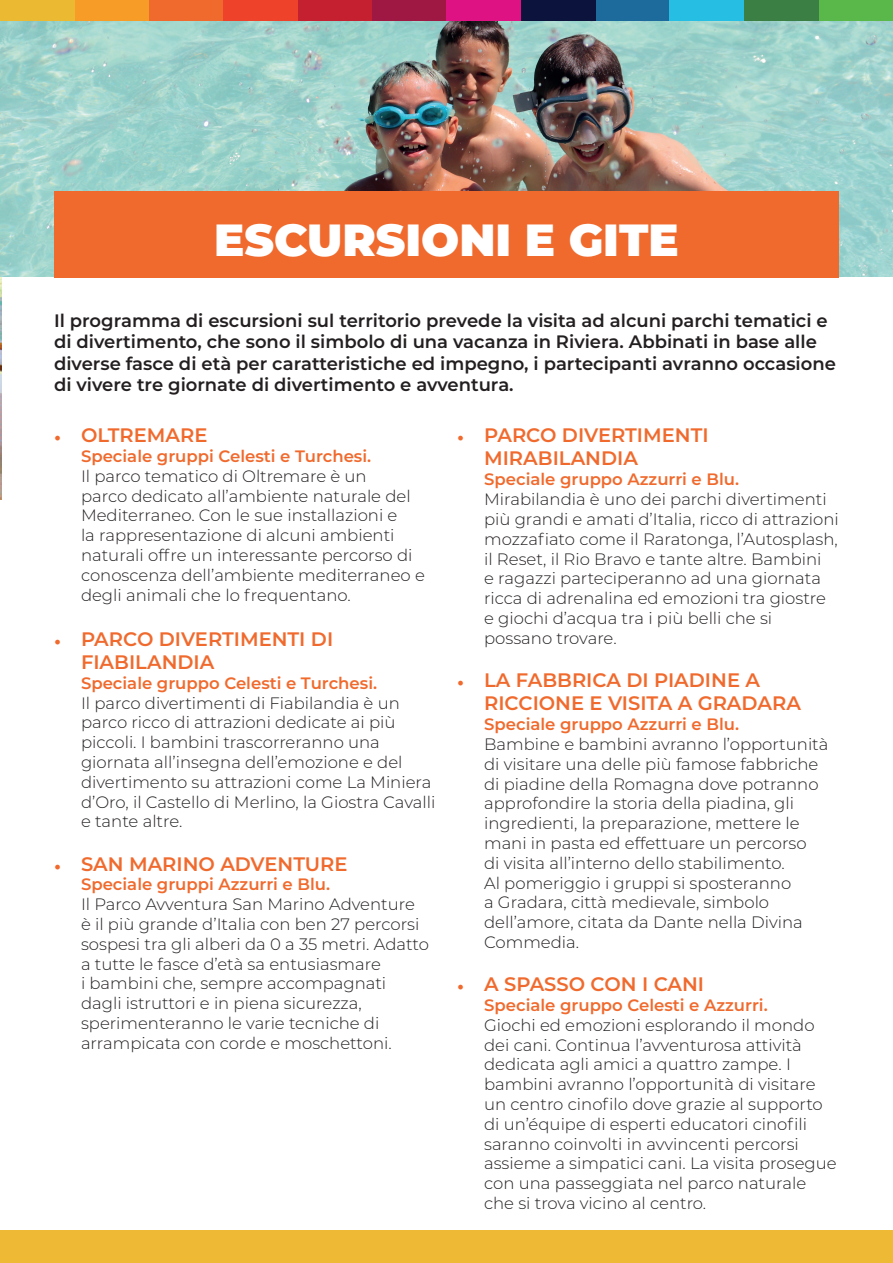
<style>
.page{position:relative;width:893px;height:1263px;background:#fff}
.page>*{position:absolute;margin:0;border:0;box-sizing:border-box;transform-origin:0 0}
.t1{font:900 45px "Montserrat";color:#fff}
.t2{font:600 19.5px/23.4px "Montserrat";color:#f06a2d}
.t3{font:600 18px/21.6px "Montserrat";color:#231f20}
.t4{font:300 16.5px/19.8px "Montserrat";color:#231f20}
.t5{font:600 16.5px "Montserrat";color:#f06a2d}
.s1{font-family:"Minion Pro";font-weight:400;font-size:18px}
</style>
<div class="page">
<div style="left:0;top:1230px;width:893px;height:33px;background:#eeba35"></div>
<div style="left:372px;top:0;width:74px;height:21px;background:#9f1844"></div>
<div style="left:819px;top:0;width:74px;height:21px;background:#59b849"></div>
<div style="left:149px;top:0;width:74px;height:21px;background:#f06a2d"></div>
<div style="left:595px;top:0;width:75px;height:21px;background:#1d6a9c"></div>
<div style="left:298px;top:0;width:74px;height:21px;background:#c42030"></div>
<div style="left:744px;top:0;width:75px;height:21px;background:#3b7f45"></div>
<div style="left:74px;top:0;width:75px;height:21px;background:#f89c28"></div>
<div style="left:521px;top:0;width:74px;height:21px;background:#0c143d"></div>
<div style="left:223px;top:0;width:75px;height:21px;background:#ee422b"></div>
<div style="left:670px;top:0;width:74px;height:21px;background:#27bee4"></div>
<div style="left:0;top:0;width:74px;height:21px;background:#ecb933"></div>
<div style="left:446px;top:0;width:75px;height:21px;background:#de1282"></div>
<img style="left:0;top:277px;width:1px;height:223px">
<img style="left:0;top:21px;width:893px;height:256px">
<div style="left:54px;top:191px;width:785px;height:86px;background:#f06a2d"></div>
<h1 class="t1" style="left:214px;top:206px;width:466px">ESCURSIONI E GITE</h1>
<p class="t3" style="left:54px;top:308px;width:783px">Il programma di escursioni sul territorio prevede la visita ad alcuni parchi tematici e di divertimento, che sono il simbolo di una vacanza in Riviera. Abbinati in base alle diverse fasce di età per caratteristiche ed impegno, i partecipanti avranno occasione di vivere tre giornate di divertimento e avventura.</p>
<p class="t2" style="left:54px;top:423px;width:155px"><span class="s1">•</span> OLTREMARE</p>
<p class="t5" style="left:81px;top:444px;width:292px">Speciale gruppi Celesti e Turchesi.</p>
<p class="t4" style="left:81px;top:465px;width:345px">Il parco tematico di Oltremare è un<br>parco dedicato all’ambiente naturale del Mediterraneo. Con le sue installazioni e<br>la rappresentazione di alcuni ambienti naturali offre un interessante percorso di conoscenza dell’ambiente mediterraneo e degli animali che lo frequentano.</p>
<p class="t2" style="left:81px;top:626px;width:254px;text-indent:-27px"><span class="s1">•</span> PARCO DIVERTIMENTI DI<br>FIABILANDIA</p>
<p class="t5" style="left:81px;top:671px;width:298px">Speciale gruppo Celesti e Turchesi.</p>
<p class="t4" style="left:81px;top:692px;width:356px">Il parco divertimenti di Fiabilandia è un parco ricco di attrazioni dedicate ai più piccoli. I bambini trascorreranno una giornata all’insegna dell’emozione e del divertimento su attrazioni come La Miniera d’Oro, il Castello di Merlino, la Giostra Cavalli e tante altre.</p>
<p class="t2" style="left:54px;top:851px;width:295px"><span class="s1">•</span> SAN MARINO ADVENTURE</p>
<p class="t5" style="left:81px;top:873px;width:251px">Speciale gruppi Azzurri e Blu.</p>
<p class="t4" style="left:81px;top:894px;width:349px">Il Parco Avventura San Marino Adventure è il più grande d’Italia con ben 27 percorsi sospesi tra gli alberi da 0 a 35 metri. Adatto a tutte le fasce d’età sa entusiasmare<br>i bambini che, sempre accompagnati dagli istruttori e in piena sicurezza, sperimenteranno le varie tecniche di arrampicata con corde e moschettoni.</p>
<p class="t2" style="left:484px;top:423px;width:226px;text-indent:-27px"><span class="s1">•</span> PARCO DIVERTIMENTI<br>MIRABILANDIA</p>
<p class="t5" style="left:484px;top:468px;width:256px">Speciale gruppo Azzurri e Blu.</p>
<p class="t4" style="left:484px;top:489px;width:356px">Mirabilandia è uno dei parchi divertimenti più grandi e amati d’Italia, ricco di attrazioni mozzafiato come il Raratonga, l’Autosplash, il Reset, il Rio Bravo e tante altre. Bambini<br>e ragazzi parteciperanno ad una giornata ricca di adrenalina ed emozioni tra giostre e giochi d’acqua tra i più belli che si possano trovare.</p>
<p class="t2" style="left:484px;top:667px;width:318px;text-indent:-27px"><span class="s1">•</span> LA FABBRICA DI PIADINE A<br>RICCIONE E VISITA A GRADARA</p>
<p class="t5" style="left:484px;top:712px;width:256px">Speciale gruppo Azzurri e Blu.</p>
<p class="t4" style="left:484px;top:734px;width:346px">Bambine e bambini avranno l’opportunità di visitare una delle più famose fabbriche di piadine della Romagna dove potranno approfondire la storia della piadina, gli ingredienti, la preparazione, mettere le mani in pasta ed effettuare un percorso<br>di visita all’interno dello stabilimento.<br>Al pomeriggio i gruppi si sposteranno<br>a Gradara, città medievale, simbolo dell’amore, citata da Dante nella Divina Commedia.</p>
<p class="t2" style="left:457px;top:972px;width:249px"><span class="s1">•</span> A SPASSO CON I CANI</p>
<p class="t5" style="left:484px;top:993px;width:285px">Speciale gruppo Celesti e Azzurri.</p>
<p class="t4" style="left:484px;top:1014px;width:354px">Giochi ed emozioni esplorando il mondo dei cani. Continua l’avventurosa attività dedicata agli amici a quattro zampe. I bambini avranno l’opportunità di visitare un centro cinofilo dove grazie al supporto di un’équipe di esperti educatori cinofili saranno coinvolti in avvincenti percorsi assieme a simpatici cani. La visita prosegue con una passeggiata nel parco naturale che si trova vicino al centro.</p>
</div>
